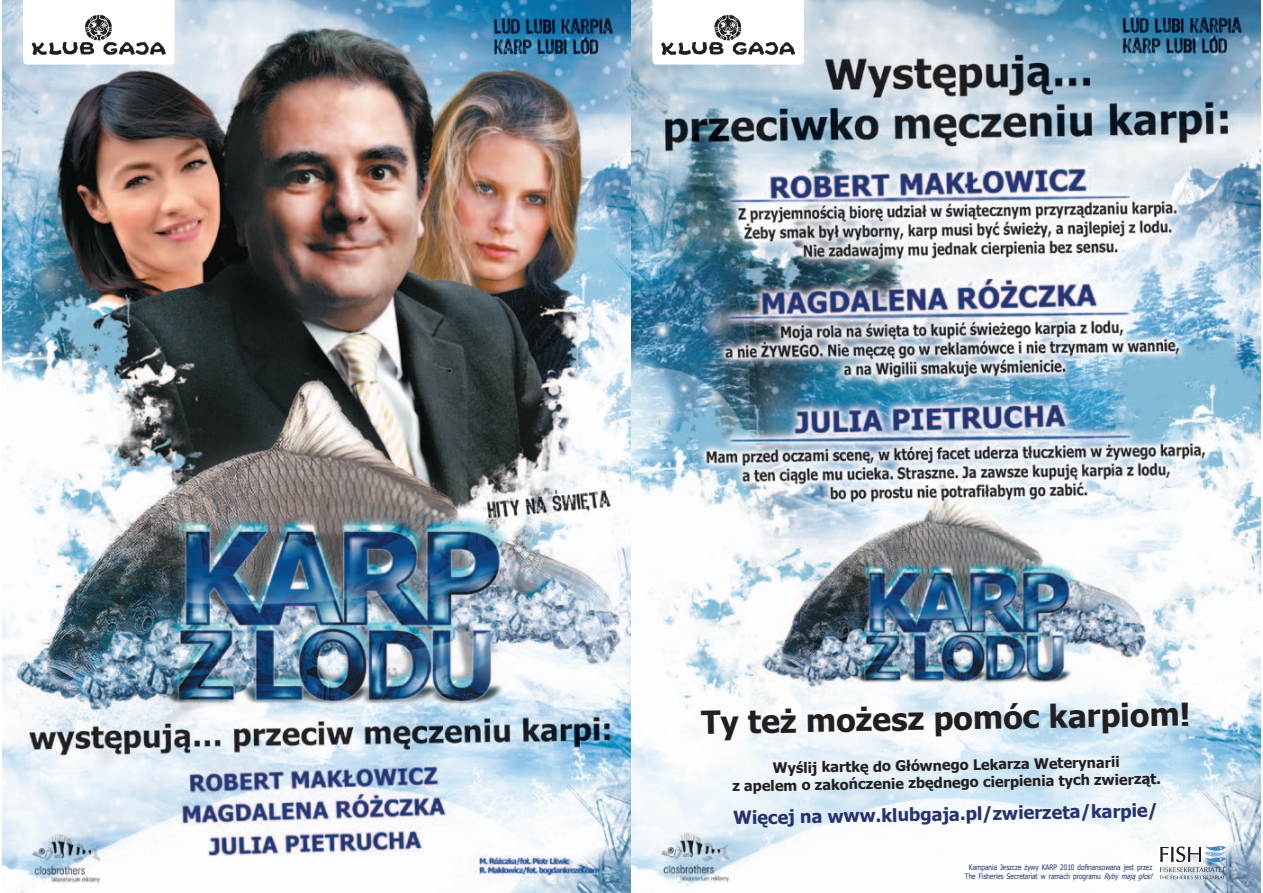
<style>
.page{position:relative;width:1263px;height:893px;background:#fff}
.page>*{position:absolute;margin:0;border:0;box-sizing:border-box;transform-origin:0 0}
.t1{font:700 31.65px "Tahoma";color:#231f20}
.t2{font:700 18px "Tahoma";color:#253273}
.t3{font:700 14.55px/17.4px "Tahoma";color:#231f20;text-align:center}
.t4{font:7.5px/9px "Tahoma";color:#253273;text-align:center;scale:.87 1}
.s1{font-style:italic}
</style>
<div class="page">
<img style="left:2px;top:0;width:1259px;height:893px">
<svg style="left:23px;top:0;width:151px;height:65px"></svg>
<svg style="left:652px;top:0;width:152px;height:65px"></svg>
<svg style="left:1159px;top:845px;width:67px;height:34px"></svg>
<p class="t1" style="left:701px;top:700px;width:491px;rotate:-1deg">Ty też możesz pomóc karpiom!</p>
<p class="t3" style="left:732px;top:759px;width:430px;rotate:-1deg">Wyślij kartkę do Głównego Lekarza Weterynarii<br>z apelem o zakończenie zbędnego cierpienia tych zwierząt.</p>
<p class="t2" style="left:733px;top:805px;width:426px;rotate:-1deg">Więcej na www.klubgaja.pl/zwierzeta/karpie/</p>
<p class="t4" style="left:965px;top:862px;width:220px">Kampania Jeszcze żywy KARP 2010 dofinansowana jest przez<br>The Fisheries Secretariat w ramach programu <span class="s1">Ryby mają głos!</span></p>
</div>
